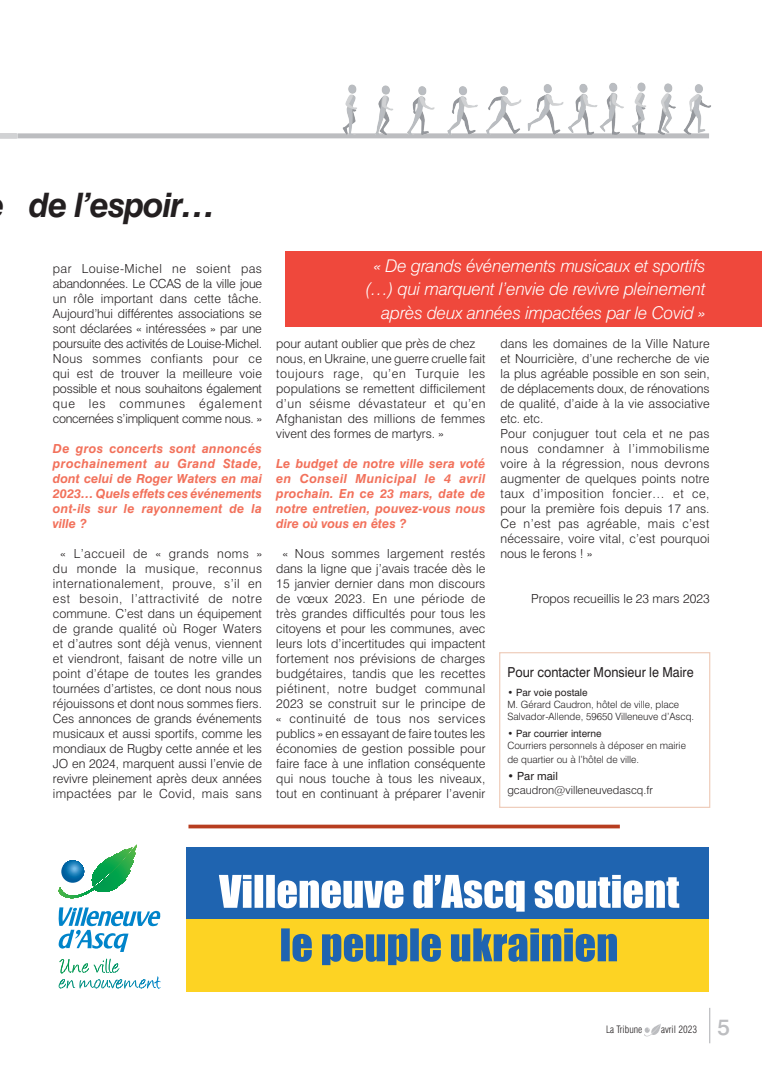
<style>
.page{position:relative;width:780px;height:1088px;background:#fff}
.page>*{position:absolute;margin:0;border:0;box-sizing:border-box;transform-origin:0 0}
.t1{font:italic 700 33.75px "Swiss 721 BT";letter-spacing:-.04em;color:#231f20}
.t2{font:500 22.5px "Swiss 721 BT";color:#bcbdc0}
.phrase_sortie{font:italic 300 17.5px/23.8px "Swiss 721 BT";letter-spacing:-.01em;color:#fff;text-align:right}
.texte{font:13.75px "Swiss 721 BT";color:#231f20;scale:.92 1}
.texte-2{font:300 12.5px/15px "Swiss 721 BT";letter-spacing:.01em;color:#231f20;text-align:justify}
.texte-3{font:italic 700 12.5px/15px "Swiss 721 BT";letter-spacing:.01em;color:#f2715b;text-align:justify}
.texte-4{font:300 11.25px "Swiss 721 BT";color:#231f20}
.texte-5{font:11.25px "Swiss 721 BT";color:#231f20}
.texte-6{font:300 10px/12px "Swiss 721 BT";color:#231f20}
.texte-7{font:10px "Swiss 721 BT";color:#231f20}
.t3{font:300 condensed 10px "Swiss 721 BT";color:#231f20}
</style>
<div class="page">
<img style="left:644px;top:1024px;width:17px;height:13px">
<hr style="left:709px;top:1008px;width:1px;height:35px;background:#bcbdc0">
<div style="left:18px;top:133px;width:691px;height:5px;background:#bcbdc0"></div>
<img style="left:338px;top:82px;width:373px;height:53px">
<div style="left:0;top:133px;width:17px;height:5px;background:#d3d3d5"></div>
<div style="left:0;top:134px;width:18px;height:5px;background:#d1d2d4"></div>
<div style="left:499px;top:652px;width:211px;height:156px;border:1px solid #efcebd"></div>
<svg style="left:188px;top:824px;width:431px;height:4px;background:#c25c44"></svg>
<svg style="left:58px;top:907px;width:103px;height:45px"></svg>
<svg style="left:59px;top:959px;width:61px;height:14px"></svg>
<svg style="left:59px;top:844px;width:78px;height:55px"></svg>
<div style="left:186px;top:847px;width:523px;height:72px;background:#1f64b0"></div>
<div style="left:186px;top:919px;width:523px;height:73px;background:#fdd323"></div>
<svg style="left:219px;top:875px;width:460px;height:36px"></svg>
<svg style="left:281px;top:928px;width:336px;height:37px"></svg>
<div style="left:285px;top:251px;width:477px;height:75px;background:#ef483c"></div>
<h1 class="t1" style="left:29px;top:184px;width:188px">de l’espoir…</h1>
<p class="texte-2" style="left:53px;top:261px;width:211px">par Louise-Michel ne soient pas abandonnées. Le CCAS de la ville joue un rôle important dans cette tâche.<br>Aujourd’hui différentes associations se sont déclarées « intéressées » par une poursuite des activités de Louise-Michel.</p>
<p class="texte-2" style="left:53px;top:351px;width:211px">Nous sommes confiants pour ce qui est de trouver la meilleure voie possible et nous souhaitons également que les communes également concernées s’impliquent comme nous. »</p>
<p class="texte-3" style="left:53px;top:441px;width:211px">De gros concerts sont annoncés prochainement au Grand Stade, dont celui de Roger Waters en mai 2023… Quels effets ces événements ont-ils sur le rayonnement de la ville ?</p>
<p class="texte-2" style="left:53px;top:546px;width:211px;text-indent:8px">« L’accueil de « grands noms » du monde la musique, reconnus internationalement, prouve, s’il en est besoin, l’attractivité de notre commune. C’est dans un équipement de grande qualité où Roger Waters et d’autres sont déjà venus, viennent et viendront, faisant de notre ville un point d’étape de toutes les grandes tournées d’artistes, ce dont nous nous réjouissons et dont nous sommes fiers.</p>
<p class="texte-2" style="left:53px;top:711px;width:211px">Ces annonces de grands événements musicaux et aussi sportifs, comme les mondiaux de Rugby cette année et les JO en 2024, marquent aussi l’envie de revivre pleinement après deux années impactées par le Covid, mais sans</p>
<p class="phrase_sortie" style="left:365px;top:253px;width:342px">« De grands événements musicaux et sportifs (…) qui marquent l’envie de revivre pleinement après deux années impactées par le Covid »</p>
<p class="texte-2" style="left:276px;top:336px;width:201px">pour autant oublier que près de chez</p>
<p class="texte-2" style="left:276px;top:351px;width:211px">nous, en Ukraine, une guerre cruelle fait toujours rage, qu’en Turquie les populations se remettent difficilement d’un séisme dévastateur et qu’en Afghanistan des millions de femmes vivent des formes de martyrs. »</p>
<p class="texte-3" style="left:276px;top:456px;width:211px">Le budget de notre ville sera voté en Conseil Municipal le 4 avril prochain. En ce 23 mars, date de notre entretien, pouvez-vous nous dire où vous en êtes ?</p>
<p class="texte-2" style="left:276px;top:546px;width:211px;text-align:center">« Nous sommes largement restés dans la ligne que j’avais tracée dès le 15 janvier dernier dans mon discours de vœux 2023. En une période de très grandes difficultés pour tous les citoyens et pour les communes, avec leurs lots d’incertitudes qui impactent fortement nos prévisions de charges budgétaires, tandis que les recettes piétinent, notre budget communal 2023 se construit sur le principe de « continuité de tous nos services publics » en essayant de faire toutes les économies de gestion possible pour faire face à une inflation conséquente qui nous touche à tous les niveaux, tout en continuant à préparer l’avenir</p>
<p class="texte-2" style="left:500px;top:336px;width:211px">dans les domaines de la Ville Nature et Nourricière, d’une recherche de vie la plus agréable possible en son sein, de déplacements doux, de rénovations de qualité, d’aide à la vie associative etc. etc.</p>
<p class="texte-2" style="left:500px;top:426px;width:211px">Pour conjuguer tout cela et ne pas nous condamner à l’immobilisme voire à la régression, nous devrons augmenter de quelques points notre taux d’imposition foncier… et ce, pour la première fois depuis 17 ans.<br>Ce n’est pas agréable, mais c’est nécessaire, voire vital, c’est pourquoi nous le ferons ! »</p>
<p class="texte-2" style="left:531px;top:591px;width:180px">Propos recueillis le 23 mars 2023</p>
<p class="texte" style="left:507px;top:664px;width:204px">Pour contacter Monsieur le Maire</p>
<p class="texte-7" style="left:507px;top:686px;width:82px">• Par voie postale</p>
<p class="texte-6" style="left:507px;top:698px;width:188px">M. Gérard Caudron, hôtel de ville, place<br>Salvador-Allende, 59650 Villeneuve d’Ascq.</p>
<p class="texte-7" style="left:507px;top:728px;width:96px">• Par courrier interne</p>
<p class="texte-6" style="left:507px;top:739px;width:180px;line-height:13.5px">Courriers personnels à déposer en mairie de quartier ou à l’hôtel de ville.</p>
<p class="texte-5" style="left:507px;top:769px;width:52px">• Par mail</p>
<p class="texte-4" style="left:507px;top:783px;width:147px">gcaudron@villeneuvedascq.fr</p>
<p class="t3" style="left:606px;top:1023px;width:38px">La Tribune</p>
<p class="t3" style="left:661px;top:1023px;width:37px">avril 2023</p>
<p class="t2" style="left:717px;top:1013px;width:14px">5</p>
</div>
